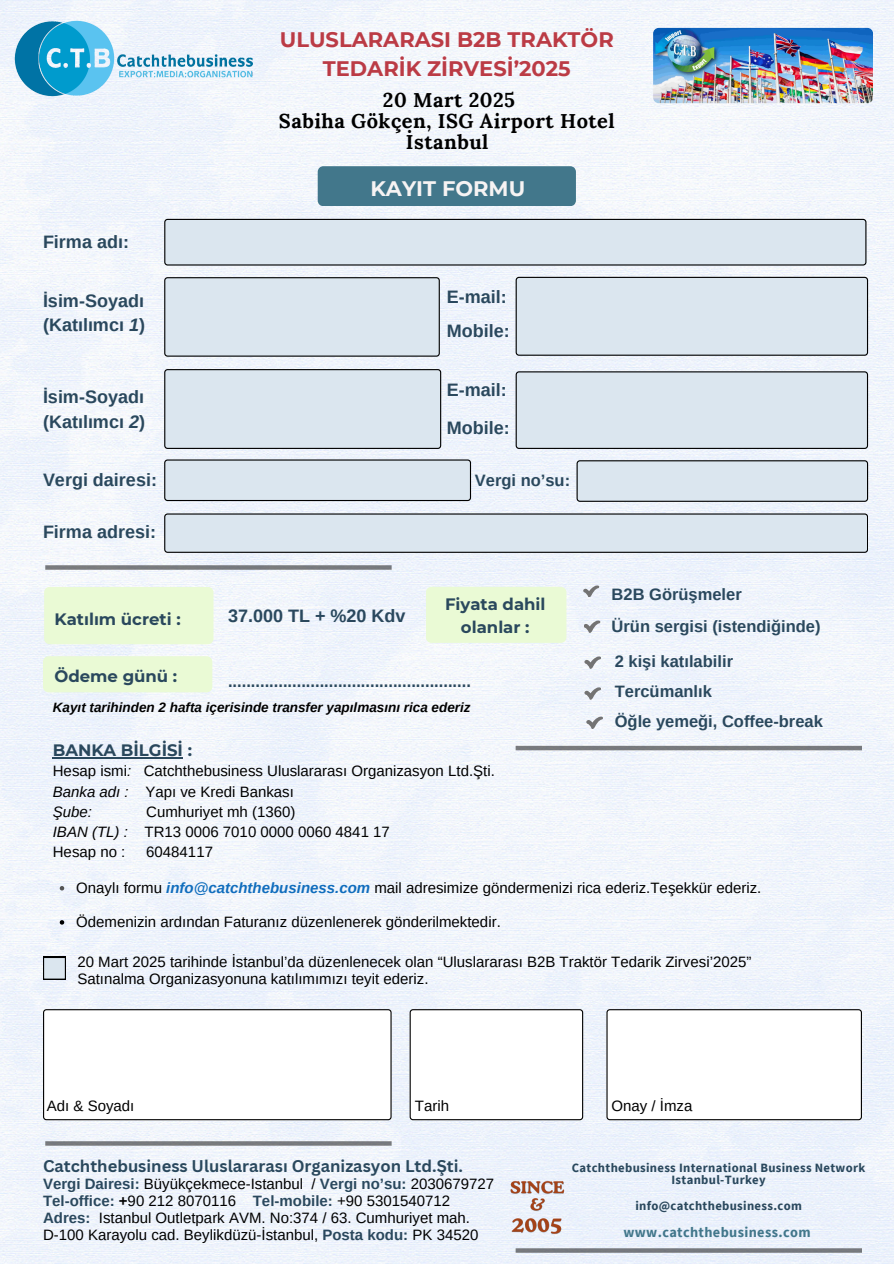
<style>
.page{position:relative;width:894px;height:1264px;background:#fff}
.page>*{position:absolute;margin:0;border:0;box-sizing:border-box;transform-origin:0 0}
.t1{font:700 21px/29.2px "Montserrat";color:#bb3b45;text-align:center}
.t2{font:700 21px "Montserrat";color:#f6f3f3}
.t3{font:700 20.1px/21px "Lora";letter-spacing:.025em;color:#000;text-align:center}
.t4{font:700 18px/24.8px "Arimo";color:#2a485d}
.t5{font:700 16.5px "Arimo";color:#2a485d}
.t6{font:700 16.5px/22.5px "Montserrat";color:#2a485d;text-align:center}
.t7{font:700 16.5px "Canva Sans";color:#2a485d}
.t8{font:15px/16.8px "Arimo";color:#000}
.t9{font:15px "Arimo";color:#000}
.t10{font:italic 15px "Arimo";color:#000}
.t11{font:700 14.25px "Source Sans Pro";letter-spacing:.025em;color:#42778b}
.t12{font:italic 700 13.5px "Arimo";color:#000}
.t13{font:700 12.6px "Source Sans Pro";letter-spacing:.025em;color:#2a485d}
.s1{font-style:italic}
.s2{font-weight:700;font-style:italic;color:#106dbd}
.s3{font-weight:700;color:#2a485d}
.s4{font-weight:700}
</style>
<div class="page">
<img style="left:0;top:0;width:893px;height:1263px">
<svg style="left:43px;top:1009px;width:348px;height:111px"></svg>
<svg style="left:409px;top:1009px;width:174px;height:111px"></svg>
<svg style="left:606px;top:1009px;width:255px;height:111px"></svg>
<div style="left:43px;top:956px;width:23px;height:23px;background:#000"></div>
<svg style="left:44px;top:958px;width:21px;height:21px"></svg>
<svg style="left:164px;top:459px;width:307px;height:42px;background:#ced8e1"></svg>
<svg style="left:576px;top:460px;width:291px;height:42px;background:#ced8e1"></svg>
<div style="left:164px;top:277px;width:275px;height:80px;background:#dbe6ef"></div>
<div style="left:164px;top:219px;width:702px;height:46px;background:#dbe6ef"></div>
<img style="left:653px;top:28px;width:219px;height:75px;border-radius:6px">
<div style="left:317px;top:166px;width:258px;height:40px;background:#42778b"></div>
<div style="left:515px;top:277px;width:352px;height:78px;background:#dbe6ef"></div>
<div style="left:164px;top:369px;width:277px;height:80px;background:#dbe6ef"></div>
<div style="left:515px;top:371px;width:352px;height:78px;background:#dbe6ef"></div>
<div style="left:43px;top:656px;width:169px;height:36px;background:#eafad5"></div>
<div style="left:44px;top:587px;width:169px;height:57px;background:#eafad5"></div>
<div style="left:425px;top:587px;width:141px;height:56px;background:#eafad5"></div>
<svg style="left:583px;top:585px;width:16px;height:12px"></svg>
<svg style="left:583px;top:620px;width:17px;height:13px"></svg>
<svg style="left:584px;top:656px;width:17px;height:13px"></svg>
<svg style="left:584px;top:687px;width:17px;height:12px"></svg>
<svg style="left:586px;top:716px;width:17px;height:13px"></svg>
<svg style="left:45px;top:1141px;width:346px;height:4px"></svg>
<svg style="left:515px;top:1248px;width:346px;height:4px"></svg>
<div style="left:515px;top:745px;width:346px;height:5px;background:#787a7d"></div>
<hr style="left:53px;top:757px;width:130px;height:1px;background:#2a485d">
<img style="left:507px;top:1178px;width:60px;height:59px">
<svg style="left:45px;top:565px;width:346px;height:4px"></svg>
<svg style="left:60px;top:886px;width:4px;height:4px"></svg>
<img style="left:14px;top:20px;width:239px;height:77px">
<svg style="left:164px;top:513px;width:703px;height:40px;background:#ced8e1"></svg>
<svg style="left:60px;top:920px;width:4px;height:4px"></svg>
<h4 class="t1" style="left:280px;top:25px;width:335px">ULUSLARARASI B2B TRAKTÖR<br>TEDARİK ZİRVESİ’2025</h4>
<h4 class="t3" style="left:279px;top:89px;width:337px">20 Mart 2025<br>Sabiha Gökçen, ISG Airport Hotel<br>İstanbul</h4>
<p class="t4" style="left:43px;top:229px;width:87px">Firma adı:</p>
<p class="t4" style="left:43px;top:288px;width:104px">İsim-Soyadı (Katılımcı <span class="s1">1</span>)</p>
<h4 class="t2" style="left:370px;top:176px;width:156px">KAYIT FORMU</h4>
<h4 class="t4" style="left:447px;top:284px;width:61px">E-mail:</h4>
<h4 class="t4" style="left:447px;top:318px;width:64px">Mobile:</h4>
<h4 class="t4" style="left:43px;top:384px;width:104px">İsim-Soyadı (Katılımcı <span class="s1">2</span>)</h4>
<h4 class="t4" style="left:447px;top:377px;width:61px">E-mail:</h4>
<h4 class="t4" style="left:447px;top:415px;width:64px">Mobile:</h4>
<h1 class="t4" style="left:43px;top:467px;width:115px">Vergi dairesi:</h1>
<p class="t4" style="left:43px;top:519px;width:114px">Firma adresi:</p>
<h4 class="t6" style="left:54px;top:607px;width:128px">Katılım ücreti :</h4>
<h4 class="t6" style="left:54px;top:665px;width:124px">Ödeme günü :</h4>
<h4 class="t5" style="left:474px;top:470px;width:97px">Vergi no’su:</h4>
<h4 class="t4" style="left:228px;top:603px;width:179px">37.000 TL + %20 Kdv</h4>
<p class="t6" style="left:445px;top:593px;width:102px">Fiyata dahil olanlar :</p>
<h4 class="t5" style="left:228px;top:672px;width:244px">.....................................................</h4>
<p class="t12" style="left:53px;top:699px;width:419px">Kayıt tarihinden 2 hafta içerisinde transfer yapılmasını rica ederiz</p>
<p class="t6" style="left:53px;top:739px;width:141px">BANKA BİLGİSİ :</p>
<h4 class="t8" style="left:53px;top:762px;width:443px">Hesap ismi<span class="s1">:</span> Catchthebusiness Uluslararası Organizasyon Ltd.Şti.</h4>
<h4 class="t8" style="left:53px;top:783px;width:242px"><span class="s1">Banka adı :</span> Yapı ve Kredi Bankası</h4>
<h4 class="t10" style="left:53px;top:803px;width:41px">Şube:</h4>
<h4 class="t8" style="left:146px;top:803px;width:151px">Cumhuriyet mh (1360)</h4>
<p class="t8" style="left:53px;top:823px;width:338px"><span class="s1">IBAN (TL) :</span> TR13 0006 7010 0000 0060 4841 17</p>
<p class="t8" style="left:53px;top:843px;width:74px">Hesap no :</p>
<p class="t8" style="left:146px;top:843px;width:68px">60484117</p>
<p class="t5" style="left:611px;top:584px;width:132px">B2B Görüşmeler</p>
<h4 class="t5" style="left:611px;top:617px;width:210px">Ürün sergisi (istendiğinde)</h4>
<h4 class="t5" style="left:614px;top:652px;width:120px">2 kişi katılabilir</h4>
<p class="t5" style="left:614px;top:682px;width:99px">Tercümanlık</p>
<h4 class="t5" style="left:614px;top:712px;width:210px">Öğle yemeği, Coffee-break</h4>
<p class="t9" style="left:76px;top:879px;width:686px">Onaylı formu <span class="s2">info@catchthebusiness.com</span> mail adresimize göndermenizi rica ederiz.Teşekkür ederiz.</p>
<h5 class="t9" style="left:76px;top:913px;width:426px">Ödemenizin ardından Faturanız düzenlenerek gönderilmektedir.</h5>
<h2 class="t8" style="left:77px;top:953px;width:675px">20 Mart 2025 tarihinde İstanbul’da düzenlenecek olan “Uluslararası B2B Traktör Tedarik Zirvesi’2025”<br>Satınalma Organizasyonuna katılımımızı teyit ederiz.</h2>
<p class="t8" style="left:47px;top:1096px;width:89px">Adı &amp; Soyadı</p>
<h1 class="t8" style="left:415px;top:1096px;width:36px">Tarih</h1>
<p class="t8" style="left:611px;top:1096px;width:82px">Onay / İmza</p>
<p class="t7" style="left:43px;top:1154px;width:421px">Catchthebusiness Uluslararası Organizasyon Ltd.Şti.</p>
<p class="t8" style="left:43px;top:1175px;width:452px"><span class="s3">Vergi Dairesi:</span> Büyükçekmece-Istanbul / <span class="s3">Vergi no’su:</span> 2030679727<br><span class="s3">Tel-office:</span> <span class="s4">+</span>90 212 8070116 <span class="s3">Tel-mobile:</span> +90 5301540712<br><span class="s3">Adres:</span> Istanbul Outletpark AVM. No:374 / 63. Cumhuriyet mah.<br>D-100 Karayolu cad. Beylikdüzü-İstanbul, <span class="s3">Posta kodu:</span> PK 34520</p>
<p class="t13" style="left:571px;top:1159px;width:295px">Catchthebusiness International Business Network</p>
<p class="t13" style="left:671px;top:1171px;width:96px">Istanbul-Turkey</p>
<p class="t13" style="left:635px;top:1197px;width:168px">info@catchthebusiness.com</p>
<p class="t11" style="left:623px;top:1222px;width:189px">www.catchthebusiness.com</p>
</div>
